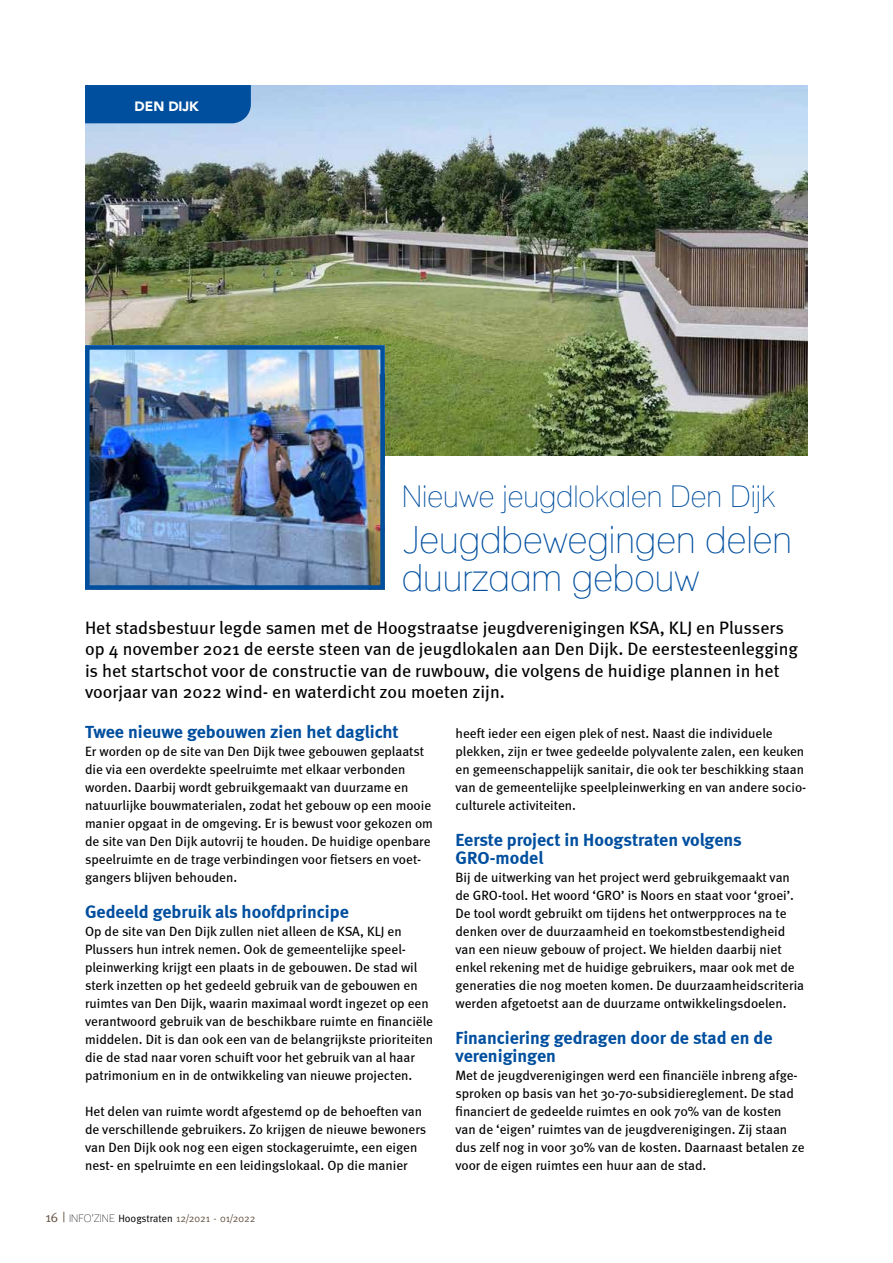
<style>
.page{position:relative;width:893px;height:1263px;background:#fff}
.page>*{position:absolute;margin:0;border:0;box-sizing:border-box;transform-origin:0 0}
.t1{font:condensed 37.5px/37.5px "Lane";color:#004f9f}
.t2{font:condensed 30px "Lane";color:#004f9f}
.t3{font:18px/21.6px "Meta";color:#000}
.t4{font:700 18px/18px "Meta";color:#004f9f}
.t5{font:13.5px/18px "Meta";color:#000}
.t6{font:900 13.5px "Avenir";color:#fff}
.t7{font:10.5px "Meta";color:#685546}
.s1{font-size:13.5px}
.s2{font-family:"Lane";font-stretch:condensed;color:#000}
.s3{color:#000}
</style>
<div class="page">
<img style="left:85px;top:85px;width:723px;height:371px">
<img style="left:90px;top:350px;width:290px;height:235px">
<div style="left:85px;top:345px;width:300px;height:245px;border:4px solid #004f9f"></div>
<div style="left:85px;top:85px;width:166px;height:38px;background:#004f9f"></div>
<p class="t6" style="left:135px;top:95px;width:66px">DEN DIJK</p>
<h2 class="t2" style="left:402px;top:478px;width:375px">Nieuwe jeugdlokalen Den Dijk</h2>
<h1 class="t1" style="left:402px;top:521px;width:392px">Jeugdbewegingen delen duurzaam gebouw</h1>
<p class="t3" style="left:85px;top:616px;width:714px">Het stadsbestuur legde samen met de Hoogstraatse jeugdverenigingen KSA, KLJ en Plussers op 4 november 2021 de eerste steen van de jeugdlokalen aan Den Dijk. De eerstesteenlegging is het startschot voor de constructie van de ruwbouw, die volgens de huidige plannen in het voorjaar van 2022 wind- en waterdicht zou moeten zijn.</p>
<h3 class="t4" style="left:85px;top:723px;width:315px">Twee nieuwe gebouwen zien het daglicht</h3>
<p class="t5" style="left:85px;top:742px;width:349px">Er worden op de site van Den Dijk twee gebouwen geplaatst die via een overdekte speelruimte met elkaar verbonden worden. Daarbij wordt gebruikgemaakt van duurzame en natuurlijke bouwmaterialen, zodat het gebouw op een mooie manier opgaat in de omgeving. Er is bewust voor gekozen om de site van Den Dijk autovrij te houden. De huidige openbare speelruimte en de trage verbindingen voor fietsers en voet&shy;gangers blijven behouden.</p>
<h3 class="t4" style="left:85px;top:903px;width:265px">Gedeeld gebruik als hoofdprincipe</h3>
<p class="t5" style="left:85px;top:922px;width:350px">Op de site van Den Dijk zullen niet alleen de KSA, KLJ en Plussers hun intrek nemen. Ook de gemeentelijke speel&shy;pleinwerking krijgt een plaats in de gebouwen. De stad wil sterk inzetten op het gedeeld gebruik van de gebouwen en ruimtes van Den Dijk, waarin maximaal wordt ingezet op een verantwoord gebruik van de beschikbare ruimte en financiële middelen. Dit is dan ook een van de belangrijkste prioriteiten die de stad naar voren schuift voor het gebruik van al haar patrimonium en in de ontwikkeling van nieuwe projecten.</p>
<p class="t5" style="left:85px;top:1102px;width:343px">Het delen van ruimte wordt afgestemd op de behoeften van de verschillende gebruikers. Zo krijgen de nieuwe bewoners van Den Dijk ook nog een eigen stockageruimte, een eigen nest- en spelruimte en een leidingslokaal. Op die manier</p>
<p class="t5" style="left:455px;top:724px;width:352px">heeft ieder een eigen plek of nest. Naast die individuele plekken, zijn er twee gedeelde polyvalente zalen, een keuken en gemeenschappelijk sanitair, die ook ter beschikking staan van de gemeentelijke speelpleinwerking en van andere socio&shy;culturele activiteiten.</p>
<h3 class="t4" style="left:455px;top:831px;width:288px">Eerste project in Hoogstraten volgens<br>GRO-model</h3>
<p class="t5" style="left:455px;top:868px;width:350px">Bij de uitwerking van het project werd gebruikgemaakt van de GRO-tool. Het woord ‘GRO’ is Noors en staat voor ‘groei’.<br>De tool wordt gebruikt om tijdens het ontwerpproces na te denken over de duurzaamheid en toekomstbestendigheid van een nieuw gebouw of project. We hielden daarbij niet enkel rekening met de huidige gebruikers, maar ook met de generaties die nog moeten komen. De duurzaamheidscriteria werden afgetoetst aan de duurzame ontwikkelingsdoelen.</p>
<h3 class="t4" style="left:455px;top:1029px;width:319px">Financiering gedragen door de stad en de verenigingen</h3>
<p class="t5" style="left:455px;top:1066px;width:351px">Met de jeugdverenigingen werd een financiële inbreng afge&shy;sproken op basis van het 30-70-subsidiereglement. De stad financiert de gedeelde ruimtes en ook 70% van de kosten van de ‘eigen’ ruimtes van de jeugdverenigingen. Zij staan dus zelf nog in voor 30% van de kosten. Daarnaast betalen ze voor de eigen ruimtes een huur aan de stad.</p>
<p class="t7" style="left:45px;top:1212px;width:211px"><span class="s1">16 |</span> <span class="s2">INFO’ZINE</span> <span class="s3">Hoogstraten</span> 12/2021 - 01/2022</p>
</div>
